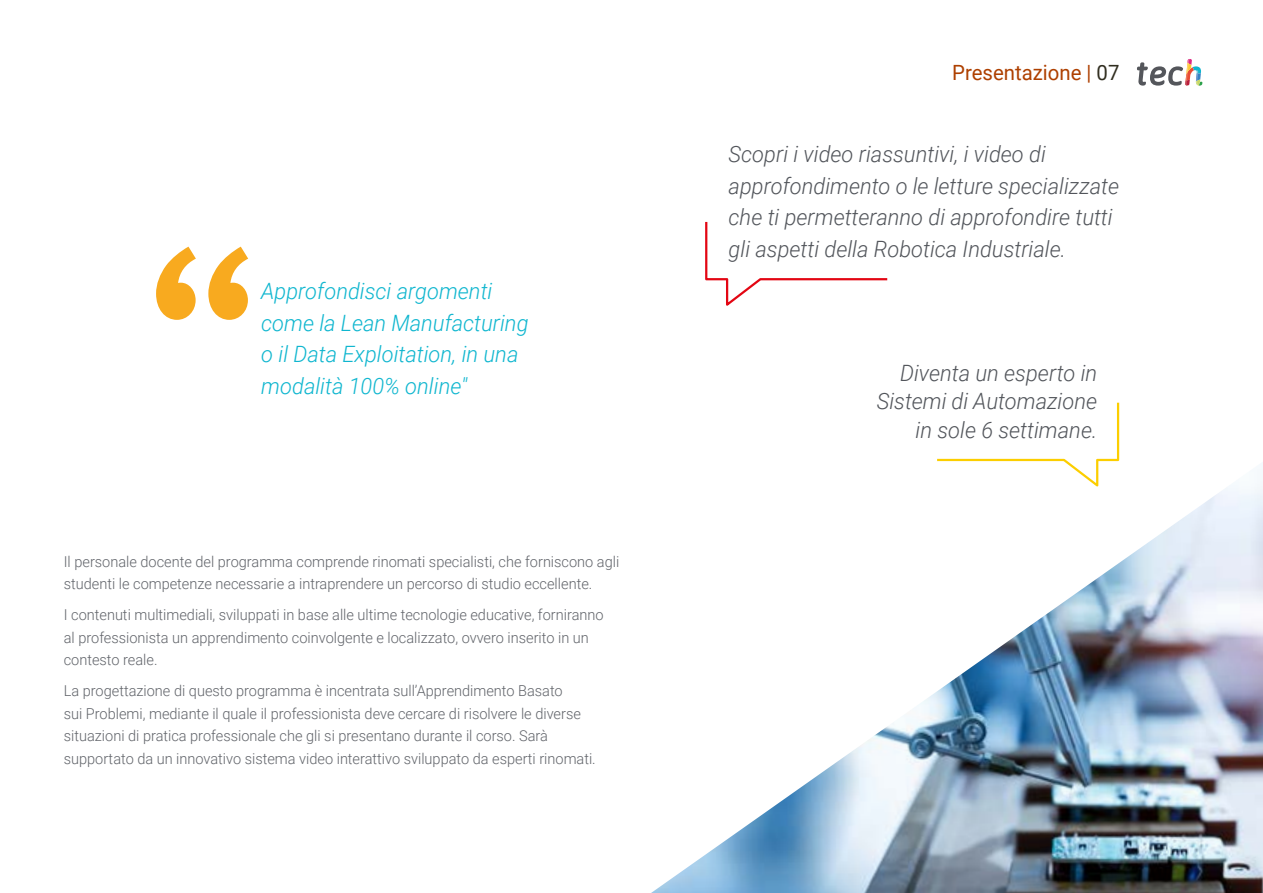
<style>
.page{position:relative;width:1263px;height:893px;background:#fff}
.page>*{position:absolute;margin:0;border:0;box-sizing:border-box;transform-origin:0 0}
.t1{font:italic 300 22.5px/31.5px "Roboto";color:#52555b}
.t2{font:italic 300 22.5px/31.5px "Roboto";color:#0fb6cf}
.t3{font:21px "Roboto";color:#ae4000}
.t4{font:300 15px/22.5px "Roboto";color:#61646a}
.s1{color:#312e20}
</style>
<div class="page">
<svg style="left:156px;top:247px;width:92px;height:73px"></svg>
<svg style="left:1137px;top:59px;width:65px;height:27px"></svg>
<svg style="left:705px;top:221px;width:183px;height:85px"></svg>
<svg style="left:937px;top:402px;width:183px;height:59px"></svg>
<img style="left:651px;top:461px;width:612px;height:432px">
<h1 class="t2" style="left:261px;top:275px;width:269px">Approfondisci argomenti come la Lean Manufacturing o il Data Exploitation, in una modalità 100% online"</h1>
<p class="t4" style="left:64px;top:550px;width:557px">Il personale docente del programma comprende rinomati specialisti, che forniscono agli studenti le competenze necessarie a intraprendere un percorso di studio eccellente.</p>
<p class="t4" style="left:64px;top:603px;width:541px">I contenuti multimediali, sviluppati in base alle ultime tecnologie educative, forniranno al professionista un apprendimento coinvolgente e localizzato, ovvero inserito in un contesto reale.</p>
<p class="t4" style="left:64px;top:679px;width:533px">La progettazione di questo programma è incentrata sull’Apprendimento Basato<br>sui Problemi, mediante il quale il professionista deve cercare di risolvere le diverse situazioni di pratica professionale che gli si presentano durante il corso. Sarà supportato da un innovativo sistema video interattivo sviluppato da esperti rinomati.</p>
<h2 class="t3" style="left:952px;top:57px;width:169px">Presentazione | <span class="s1">07</span></h2>
<h1 class="t1" style="left:729px;top:138px;width:392px">Scopri i video riassuntivi, i video di approfondimento o le letture specializzate che ti permetteranno di approfondire tutti gli aspetti della Robotica Industriale.</h1>
<h1 class="t1" style="left:877px;top:358px;width:222px;line-height:28.5px;text-align:right">Diventa un esperto in<br>Sistemi di Automazione in sole 6 settimane.</h1>
</div>
